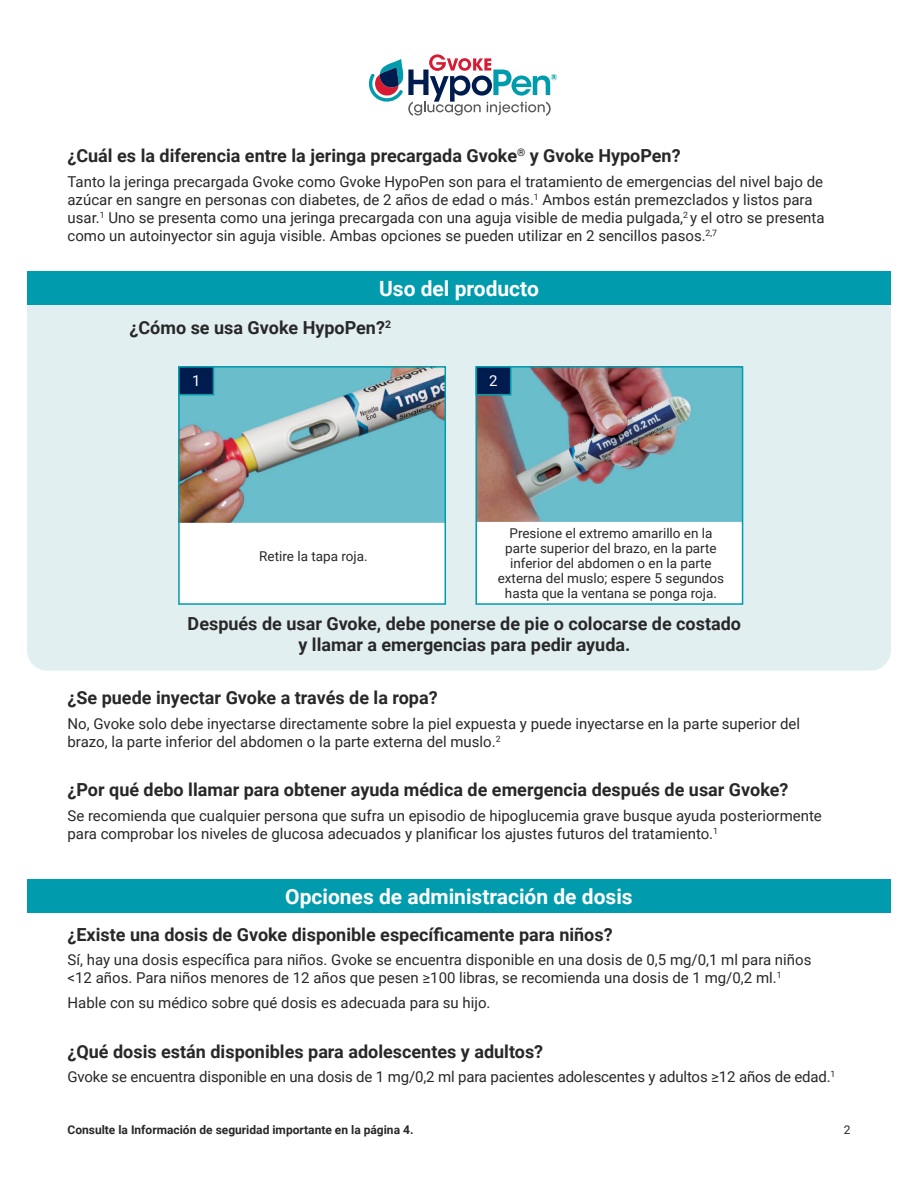
<style>
.page{position:relative;width:918px;height:1188px;background:#fff}
.page>*{position:absolute;margin:0;border:0;box-sizing:border-box;transform-origin:0 0}
.t1{font:700 21px "Roboto";color:#fff}
.t2{font:700 18px/21.6px "Roboto";color:#292829;text-align:center}
.t3{font:15px/18px "Roboto";color:#292829}
.t4{font:15px "Roboto";color:#fff}
.t5{font:13.5px/15px "Roboto";color:#292829;text-align:center}
.t6{font:700 12px "Roboto";color:#292829}
.t7{font:12px "Roboto";color:#292829}
</style>
<div class="page">
<svg style="left:368px;top:54px;width:189px;height:62px"></svg>
<div style="left:27px;top:288px;width:864px;height:383px;background:#e2eff1;border-radius:20px"></div>
<div style="left:179px;top:367px;width:266px;height:237px;background:#fff"></div>
<img style="left:181px;top:369px;width:262px;height:154px">
<div style="left:178px;top:366px;width:268px;height:239px;border:2px solid #009cad"></div>
<div style="left:179px;top:367px;width:35px;height:28px;background:#001c4f"></div>
<div style="left:178px;top:366px;width:36px;height:29px;border:2px solid #009cad"></div>
<div style="left:476px;top:367px;width:267px;height:237px;background:#fff"></div>
<img style="left:478px;top:369px;width:262px;height:153px">
<div style="left:475px;top:366px;width:268px;height:239px;border:2px solid #009cad"></div>
<div style="left:476px;top:367px;width:35px;height:28px;background:#001c4f"></div>
<div style="left:475px;top:366px;width:37px;height:29px;border:2px solid #009cad"></div>
<div style="left:27px;top:879px;width:864px;height:34px;background:#009cad"></div>
<div style="left:27px;top:271px;width:864px;height:34px;background:#009cad"></div>
<p class="t2" style="left:67px;top:144px;width:615px">¿Cuál es la diferencia entre la jeringa precargada Gvoke<sup>®</sup> y Gvoke HypoPen?</p>
<p class="t3" style="left:68px;top:172px;width:759px">Tanto la jeringa precargada Gvoke como Gvoke HypoPen son para el tratamiento de emergencias del nivel bajo de azúcar en sangre en personas con diabetes, de 2 años de edad o más.<sup>1</sup> Ambos están premezclados y listos para usar.<sup>1</sup> Uno se presenta como una jeringa precargada con una aguja visible de media pulgada,<sup>2</sup> y el otro se presenta como un autoinyector sin aguja visible. Ambas opciones se pueden utilizar en 2 sencillos pasos.<sup>2,7</sup></p>
<h1 class="t1" style="left:379px;top:274px;width:161px">Uso del producto</h1>
<p class="t2" style="left:130px;top:316px;width:263px">¿Cómo se usa Gvoke HypoPen?<sup>2</sup></p>
<p class="t4" style="left:192px;top:371px;width:10px">1</p>
<p class="t4" style="left:489px;top:371px;width:10px">2</p>
<p class="t5" style="left:498px;top:525px;width:228px">Presione el extremo amarillo en la parte superior del brazo, en la parte inferior del abdomen o en la parte externa del muslo; espere 5 segundos hasta que la ventana se ponga roja.</p>
<p class="t2" style="left:188px;top:612px;width:555px">Después de usar Gvoke, debe ponerse de pie o colocarse de costado y llamar a emergencias para pedir ayuda.</p>
<p class="t5" style="left:259px;top:548px;width:110px">Retire la tapa roja.</p>
<p class="t2" style="left:68px;top:686px;width:372px">¿Se puede inyectar Gvoke a través de la ropa?</p>
<p class="t3" style="left:68px;top:714px;width:734px">No, Gvoke solo debe inyectarse directamente sobre la piel expuesta y puede inyectarse en la parte superior del brazo, la parte inferior del abdomen o la parte externa del muslo.<sup>2</sup></p>
<p class="t2" style="left:68px;top:778px;width:723px">¿Por qué debo llamar para obtener ayuda médica de emergencia después de usar Gvoke?</p>
<p class="t3" style="left:68px;top:806px;width:756px">Se recomienda que cualquier persona que sufra un episodio de hipoglucemia grave busque ayuda posteriormente para comprobar los niveles de glucosa adecuados y planificar los ajustes futuros del tratamiento.<sup>1</sup></p>
<h1 class="t1" style="left:285px;top:882px;width:349px">Opciones de administración de dosis</h1>
<p class="t2" style="left:68px;top:923px;width:547px">¿Existe una dosis de Gvoke disponible específicamente para niños?</p>
<p class="t3" style="left:68px;top:951px;width:745px">Sí, hay una dosis específica para niños. Gvoke se encuentra disponible en una dosis de 0,5 mg/0,1 ml para niños &lt;12 años. Para niños menores de 12 años que pesen ≥100 libras, se recomienda una dosis de 1 mg/0,2 ml.<sup>1</sup></p>
<p class="t3" style="left:68px;top:993px;width:425px">Hable con su médico sobre qué dosis es adecuada para su hijo.</p>
<p class="t2" style="left:68px;top:1040px;width:477px">¿Qué dosis están disponibles para adolescentes y adultos?</p>
<p class="t3" style="left:68px;top:1068px;width:769px">Gvoke se encuentra disponible en una dosis de 1 mg/0,2 ml para pacientes adolescentes y adultos ≥12 años de edad.<sup>1</sup></p>
<p class="t6" style="left:68px;top:1121px;width:348px">Consulte la Información de seguridad importante en la página 4.</p>
<p class="t7" style="left:844px;top:1121px;width:8px">2</p>
</div>
